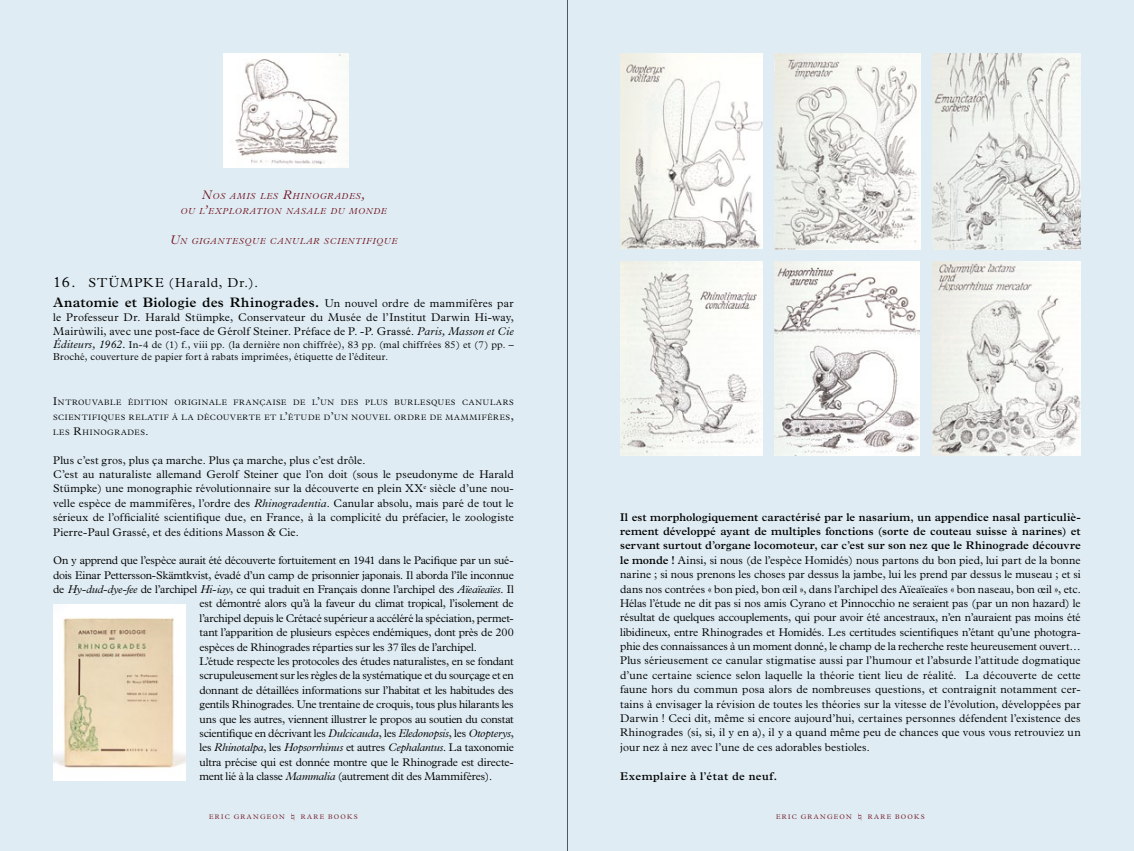
<style>
.page{position:relative;width:1134px;height:851px;background:#fff}
.page>*{position:absolute;margin:0;border:0;box-sizing:border-box;transform-origin:0 0}
.t1{font:600 13.75px "Plantin";letter-spacing:.01em;color:#000}
.t2{font:300 13.12px "Plantin";letter-spacing:.07em;color:#000}
.t3{font:300 11.25px/14.4px "Plantin";color:#000}
.t4{font:300 11.25px "Plantin";letter-spacing:-.02em;color:#000}
.t5{font:300 11.25px "Plantin";letter-spacing:-.025em;color:#000}
.t6{font:italic 300 11.25px "Plantin";letter-spacing:-.02em;color:#000}
.t7{font:600 11.25px "Plantin";letter-spacing:.045em;color:#000}
.t8{font:300 10px/12.5px "Plantin";letter-spacing:.02em;color:#000}
.t9{font:italic 300 8.75px/15px "Plantin";letter-spacing:.095em;color:#711320;text-align:center}
.t10{font:300 7.88px/15px "Plantin";letter-spacing:.09em;color:#000;text-align:justify}
.t11{font:300 6.75px "Plantin";letter-spacing:.2em;color:#711320}
.s1{font-size:12.5px}
.s2{font-size:15px}
.s3{font-weight:300;font-size:11.25px}
.s4{font-style:italic}
.s5{font-style:italic;font-size:11.25px}
.s6{font-size:11.25px}
.s7{font-style:normal}
.s8{font-weight:600}
</style>
<div class="page">
<div style="left:567px;top:0;width:567px;height:850px;background:#dfecf3"></div>
<div style="left:0;top:0;width:567px;height:850px;background:#dfecf3"></div>
<img style="left:53px;top:604px;width:132px;height:176px">
<img style="left:224px;top:53px;width:125px;height:114px">
<img style="left:775px;top:53px;width:145px;height:196px">
<img style="left:775px;top:261px;width:144px;height:194px">
<img style="left:620px;top:53px;width:143px;height:195px">
<img style="left:620px;top:261px;width:143px;height:194px">
<img style="left:933px;top:53px;width:148px;height:196px">
<img style="left:933px;top:261px;width:148px;height:194px">
<svg style="left:858px;top:813px;width:3px;height:7px"></svg>
<svg style="left:291px;top:813px;width:3px;height:7px"></svg>
<p class="t9" style="left:180px;top:189px;width:208px"><span class="s1">N</span>OS AMIS LES <span class="s1">R</span>HINOGRADES<span class="s1">,<br></span>OU L<span class="s1">’</span>EXPLORATION NASALE DU MONDE</p>
<p class="t9" style="left:170px;top:234px;width:228px"><span class="s1">U</span>N GIGANTESQUE CANULAR SCIENTIFIQUE</p>
<p class="t2" style="left:53px;top:275px;width:206px"><span class="s2">16.</span> STÜMPKE (Harald, Dr.).</p>
<p class="t1" style="left:53px;top:294px;width:462px">Anatomie et Biologie des Rhinogrades. <span class="s3">Un nouvel ordre de mammifères par</span></p>
<p class="t3" style="left:53px;top:310px;width:462px">le Professeur Dr. Harald Stümpke, Conservateur du Musée de l’Institut Darwin Hi-way,<br>Mairùwili, avec une post-face de Gérolf Steiner. Préface de P. -P. Grassé. <span class="s4">Paris, Masson et Cie</span></p>
<p class="t8" style="left:53px;top:338px;width:462px"><span class="s5">Éditeurs, 1962.</span> In-4 de (1) f., viii pp. (la dernière non chiffrée), 83 pp. (mal chiffrées 85) et (7) pp. –<br>Broché, couverture de papier fort à rabats imprimées, étiquette de l’éditeur.</p>
<p class="t10" style="left:53px;top:394px;width:462px"><span class="s6">I</span>NTROUVABLE ÉDITION ORIGINALE FRANÇAISE DE L<span class="s6">’</span>UN DES PLUS BURLESQUES CANULARS SCIENTIFIQUES RELATIF À LA DÉCOUVERTE ET L<span class="s6">’</span>ÉTUDE D<span class="s6">’</span>UN NOUVEL ORDRE DE MAMMIFÈRES<span class="s6">, </span>LES <span class="s6">R</span>HINOGRADES<span class="s6">.</span></p>
<p class="t3" style="left:53px;top:452px;width:462px">Plus c’est gros, plus ça marche. Plus ça marche, plus c’est drôle.<br>C’est au naturaliste allemand Gerolf Steiner que l’on doit (sous le pseudonyme de Harald Stümpke) une monographie révolutionnaire sur la découverte en plein XX<sup>e</sup> siècle d’une nou&shy;velle espèce de mammifères, l’ordre des <span class="s4">Rhinogradentia</span>. Canular absolu, mais paré de tout le sérieux de l’officialité scientifique due, en France, à la complicité du préfacier, le zoologiste Pierre-Paul Grassé, et des éditions Masson &amp; Cie.</p>
<p class="t4" style="left:53px;top:554px;width:462px">On y apprend que l’espèce aurait été découverte fortuitement en 1941 dans le Pacifique par un sué-</p>
<p class="t5" style="left:53px;top:568px;width:462px">dois Einar Pettersson-Skämtkvist, évadé d’un camp de prisonnier japonais. Il aborda l’île inconnue</p>
<p class="t4" style="left:53px;top:582px;width:462px">de <span class="s4">Hy-dud-dye-fee</span> de l’archipel <span class="s4">Hi-iay</span>, ce qui traduit en Français donne l’archipel des <span class="s4">Aïeaïeaïes</span>. Il</p>
<p class="t5" style="left:200px;top:597px;width:316px">est démontré alors qu’à la faveur du climat tropical, l’isolement de</p>
<p class="t4" style="left:200px;top:611px;width:316px">l’archipel depuis le Crétacé supérieur a accéléré la spéciation, permet-</p>
<p class="t4" style="left:200px;top:626px;width:316px">tant l’apparition de plusieurs espèces endémiques, dont près de 200</p>
<p class="t4" style="left:200px;top:640px;width:279px">espèces de Rhinogrades réparties sur les 37 îles de l’archipel.</p>
<p class="t4" style="left:200px;top:654px;width:316px">L’étude respecte les protocoles des études naturalistes, en se fondant</p>
<p class="t4" style="left:200px;top:669px;width:316px">scrupuleusement sur les règles de la systématique et du sourçage et en</p>
<p class="t5" style="left:200px;top:683px;width:316px">donnant de détaillées informations sur l’habitat et les habitudes des</p>
<p class="t4" style="left:200px;top:697px;width:316px">gentils Rhinogrades. Une trentaine de croquis, tous plus hilarants les</p>
<p class="t4" style="left:200px;top:712px;width:316px">uns que les autres, viennent illustrer le propos au soutien du constat</p>
<p class="t3" style="left:200px;top:726px;width:316px">scientifique en décrivant les <span class="s4">Dulcicauda</span>, les <span class="s4">Eledonopsis</span>, les <span class="s4">Otopterys</span>,</p>
<p class="t6" style="left:200px;top:741px;width:316px"><span class="s7">les</span> Rhinotalpa<span class="s7">, les</span> Hopsorrhinus <span class="s7">et autres</span> Cephalantus<span class="s7">. La taxonomie</span></p>
<p class="t4" style="left:200px;top:755px;width:316px">ultra précise qui est donnée montre que le Rhinograde est directe-</p>
<p class="t4" style="left:200px;top:769px;width:294px">ment lié à la classe <span class="s4">Mammalia</span> (autrement dit des Mammifères).</p>
<p class="t3" style="left:620px;top:509px;width:462px;text-align:justify"><span class="s8">Il est morphologiquement caractérisé par le nasarium, un appendice nasal particuliè&shy;rement développé ayant de multiples fonctions (sorte de couteau suisse à narines) et servant surtout d’organe locomoteur, car c’est sur son nez que le Rhinograde découvre le monde !</span> Ainsi, si nous (de l’espèce Homidés) nous partons du bon pied, lui part de la bonne narine ; si nous prenons les choses par dessus la jambe, lui les prend par dessus le museau ; et si dans nos contrées « bon pied, bon œil », dans l’archipel des Aïeaïeaïes « bon naseau, bon œil », etc.<br>Hélas l’étude ne dit pas si nos amis Cyrano et Pinnocchio ne seraient pas (par un non hazard) le résultat de quelques accouplements, qui pour avoir été ancestraux, n’en n’auraient pas moins été libidineux, entre Rhinogrades et Homidés. Les certitudes scientifiques n’étant qu’une photogra&shy;phie des connaissances à un moment donné, le champ de la recherche reste heureusement ouvert… Plus sérieusement ce canular stigmatise aussi par l’humour et l’absurde l’attitude dogmatique d’une certaine science selon laquelle la théorie tient lieu de réalité. La découverte de cette faune hors du commun posa alors de nombreuses questions, et contraignit notamment cer&shy;tains à envisager la révision de toutes les théories sur la vitesse de l’évolution, développées par Darwin ! Ceci dit, même si encore aujourd’hui, certaines personnes défendent l’existence des Rhinogrades (si, si, il y en a), il y a quand même peu de chances que vous vous retrouviez un jour nez à nez avec l’une de ces adorables bestioles.</p>
<p class="t7" style="left:620px;top:769px;width:158px">Exemplaire à l’état de neuf.</p>
<p class="t11" style="left:209px;top:813px;width:77px">ERIC GRANGEON</p>
<p class="t11" style="left:301px;top:813px;width:59px">RARE BOOKS</p>
<p class="t11" style="left:776px;top:813px;width:77px">ERIC GRANGEON</p>
<p class="t11" style="left:868px;top:813px;width:59px">RARE BOOKS</p>
</div>
